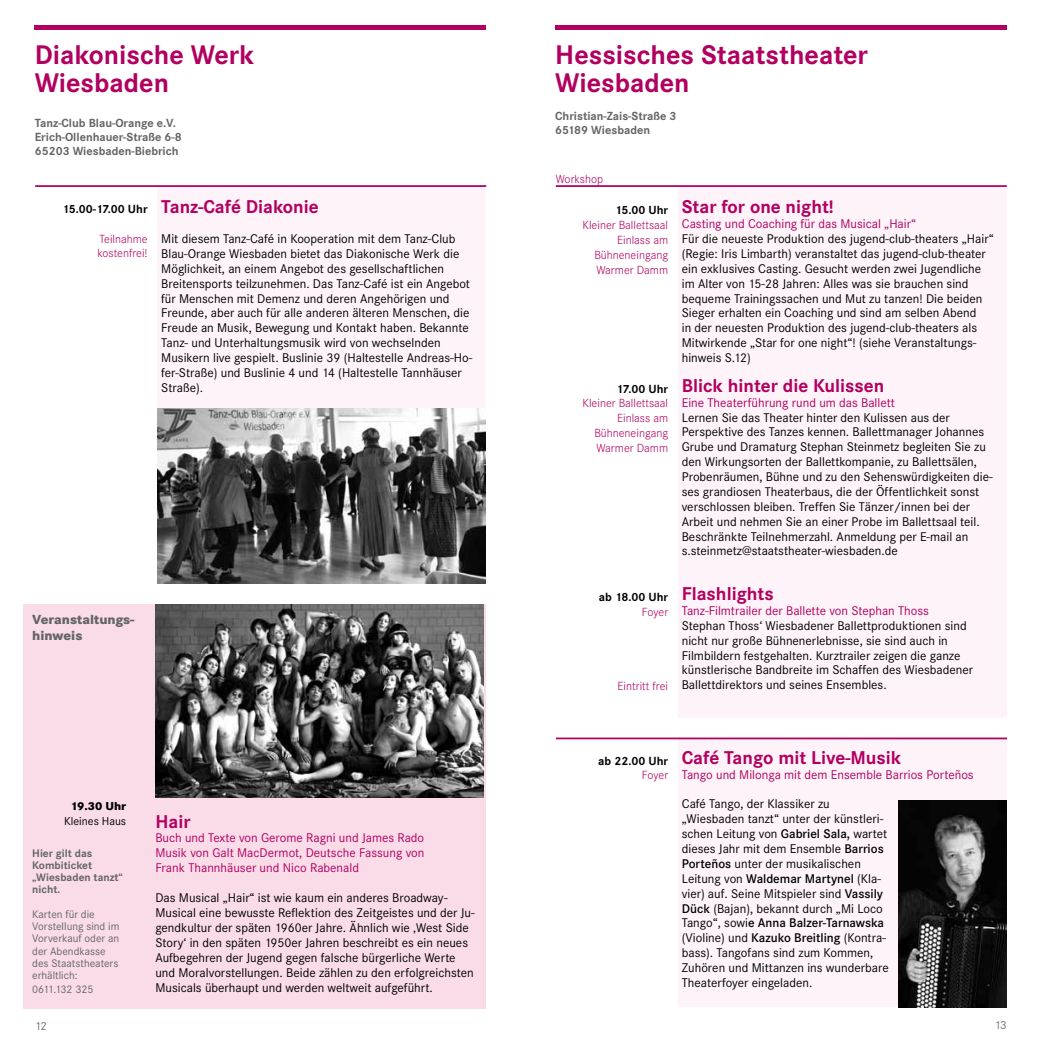
<style>
.page{position:relative;width:1042px;height:1042px;background:#fff}
.page>*{position:absolute;margin:0;border:0;box-sizing:border-box;transform-origin:0 0}
.t1{font:700 28px/28px "Corporate S";color:#b10060}
.t2{font:700 19.25px "Corporate S";color:#b10060}
.t3{font:800 13.65px/15.8px "Corporate S";color:#646567}
.t4{font:13.12px/14.9px "Corporate S";color:#000}
.t5{font:13.12px/14.9px "Corporate S";color:#b10060;text-align:justify}
.t6{font:300 12.25px/14.9px "Corporate S";color:#b10060;text-align:right}
.t7{font:700 12.25px/14px "Corporate S";color:#646567}
.t8{font:700 12.25px "Corporate S";color:#000}
.t9{font:12.25px "Corporate S";color:#707172}
.t10{font:11.9px "Corporate S";color:#000}
.t11{font:800 11.9px "Corporate S";color:#000}
.t12{font:11.38px/12.2px "Corporate S";color:#646567}
.t13{font:700 11.38px/12.2px "Corporate S";color:#646567}
.s1{font-weight:600}
</style>
<div class="page">
<div style="left:678px;top:737px;width:328px;height:270px;background:#fdf3f8"></div>
<div style="left:23px;top:604px;width:463px;height:404px;background:#fadce9"></div>
<img style="left:158px;top:407px;width:328px;height:176px">
<div style="left:158px;top:186px;width:328px;height:221px;background:#fdf3f8"></div>
<hr style="left:35px;top:185px;width:451px;height:2px;background:#b10060">
<div style="left:35px;top:25px;width:451px;height:5px;background:#b10060"></div>
<div style="left:678px;top:186px;width:328px;height:531px;background:#fdf3f8"></div>
<hr style="left:556px;top:185px;width:451px;height:2px;background:#b10060">
<div style="left:555px;top:25px;width:451px;height:5px;background:#b10060"></div>
<hr style="left:556px;top:737px;width:451px;height:2px;background:#b10060">
<img style="left:155px;top:604px;width:328px;height:194px">
<img style="left:898px;top:800px;width:108px;height:207px">
<h1 class="t1" style="left:35px;top:41px;width:221px">Diakonische Werk<br>Wiesbaden</h1>
<p class="t7" style="left:35px;top:116px;width:148px">Tanz-Club Blau-Orange e.V.<br>Erich-Ollenhauer-Straße 6-8<br>65203 Wiesbaden-Biebrich</p>
<p class="t8" style="left:63px;top:202px;width:86px">15.00-17.00 Uhr</p>
<p class="t6" style="left:97px;top:231px;width:52px;text-align:left">Teilnahme kostenfrei!</p>
<h2 class="t2" style="left:161px;top:196px;width:159px">Tanz-Café Diakonie</h2>
<p class="t4" style="left:161px;top:231px;width:312px">Mit diesem Tanz-Café in Kooperation mit dem Tanz-Club Blau-Orange Wiesbaden bietet das Diakonische Werk die Möglichkeit, an einem Angebot des gesellschaftlichen Breitensports teilzunehmen. Das Tanz-Café ist ein Angebot für Menschen mit Demenz und deren Angehörigen und Freunde, aber auch für alle anderen älteren Menschen, die Freude an Musik, Bewegung und Kontakt haben. Bekannte Tanz- und Unterhaltungsmusik wird von wechselnden Musikern live gespielt. Buslinie 39 (Haltestelle Andreas-Ho&shy;fer-Straße) und Buslinie 4 und 14 (Haltestelle Tannhäuser Straße).</p>
<p class="t3" style="left:32px;top:612px;width:104px">Veranstaltungs&shy;hinweis</p>
<p class="t11" style="left:71px;top:798px;width:57px">19.30 Uhr</p>
<p class="t10" style="left:64px;top:814px;width:63px">Kleines Haus</p>
<p class="t13" style="left:32px;top:847px;width:92px">Hier gilt das<br>Kombiticket „Wiesbaden tanzt“ nicht.</p>
<p class="t12" style="left:32px;top:908px;width:89px">Karten für die<br>Vorstellung sind im<br>Vorverkauf oder an der Abendkasse des Staatstheaters erhältlich:</p>
<p class="t12" style="left:32px;top:983px;width:63px">0611.132 325</p>
<h2 class="t2" style="left:155px;top:810px;width:37px">Hair</h2>
<p class="t5" style="left:155px;top:831px;width:271px">Buch und Texte von Gerome Ragni und James Rado Musik von Galt MacDermot, Deutsche Fassung von Frank Thannhäuser und Nico Rabenald</p>
<p class="t4" style="left:155px;top:890px;width:321px">Das Musical „Hair“ ist wie kaum ein anderes Broadway-Musical eine bewusste Reflektion des Zeitgeistes und der Ju&shy;gendkultur der späten 1960er Jahre. Ähnlich wie ‚West Side Story‘ in den späten 1950er Jahren beschreibt es ein neues Aufbegehren der Jugend gegen falsche bürgerliche Werte und Moralvorstellungen. Beide zählen zu den erfolgreichsten Musicals überhaupt und werden weltweit aufgeführt.</p>
<h1 class="t1" style="left:555px;top:41px;width:314px">Hessisches Staatstheater<br>Wiesbaden</h1>
<p class="t7" style="left:555px;top:109px;width:123px">Christian-Zais-Straße 3<br>65189 Wiesbaden</p>
<p class="t6" style="left:556px;top:171px;width:49px">Workshop</p>
<p class="t8" style="left:615px;top:203px;width:55px">15.00 Uhr</p>
<p class="t6" style="left:582px;top:217px;width:87px">Kleiner Ballettsaal<br>Einlass am<br>Bühneneingang<br>Warmer Damm</p>
<p class="t8" style="left:617px;top:381px;width:53px">17.00 Uhr</p>
<p class="t6" style="left:582px;top:396px;width:87px">Kleiner Ballettsaal<br>Einlass am<br>Bühneneingang<br>Warmer Damm</p>
<p class="t8" style="left:599px;top:590px;width:71px">ab 18.00 Uhr</p>
<p class="t6" style="left:642px;top:604px;width:28px">Foyer</p>
<p class="t6" style="left:617px;top:679px;width:52px">Eintritt frei</p>
<h2 class="t2" style="left:682px;top:196px;width:153px">Star for one night!</h2>
<p class="t5" style="left:682px;top:216px;width:236px">Casting und Coaching für das Musical „Hair“</p>
<p class="t4" style="left:682px;top:231px;width:313px">Für die neueste Produktion des jugend-club-theaters „Hair“ (Regie: Iris Limbarth) veranstaltet das jugend-club-theater ein exklusives Casting. Gesucht werden zwei Jugendliche im Alter von 15-28 Jahren: Alles was sie brauchen sind bequeme Trainingssachen und Mut zu tanzen! Die beiden Sieger erhalten ein Coaching und sind am selben Abend<br>in der neuesten Produktion des jugend-club-theaters als Mitwirkende „Star for one night“! (siehe Veranstaltungs&shy;hinweis S.12)</p>
<h2 class="t2" style="left:682px;top:374px;width:204px">Blick hinter die Kulissen</h2>
<p class="t5" style="left:682px;top:395px;width:215px">Eine Theaterführung rund um das Ballett</p>
<p class="t4" style="left:682px;top:410px;width:312px">Lernen Sie das Theater hinter den Kulissen aus der Perspektive des Tanzes kennen. Ballettmanager Johannes Grube und Dramaturg Stephan Steinmetz begleiten Sie zu den Wirkungsorten der Ballettkompanie, zu Ballettsälen, Probenräumen, Bühne und zu den Sehenswürdigkeiten die&shy;ses grandiosen Theaterbaus, die der Öffentlichkeit sonst verschlossen bleiben. Treffen Sie Tänzer/innen bei der Arbeit und nehmen Sie an einer Probe im Ballettsaal teil.<br>Beschränkte Teilnehmerzahl. Anmeldung per E-mail an s.steinmetz@staatstheater-wiesbaden.de</p>
<h2 class="t2" style="left:682px;top:583px;width:94px">Flashlights</h2>
<p class="t5" style="left:682px;top:603px;width:249px">Tanz-Filmtrailer der Ballette von Stephan Thoss</p>
<p class="t4" style="left:682px;top:618px;width:293px">Stephan Thoss‘ Wiesbadener Ballettproduktionen sind nicht nur große Bühnenerlebnisse, sie sind auch in Filmbildern festgehalten. Kurztrailer zeigen die ganze künstlerische Bandbreite im Schaffen des Wiesbadener Ballettdirektors und seines Ensembles.</p>
<p class="t8" style="left:598px;top:753px;width:71px">ab 22.00 Uhr</p>
<p class="t6" style="left:642px;top:768px;width:28px">Foyer</p>
<h2 class="t2" style="left:682px;top:746px;width:221px">Café Tango mit Live-Musik</h2>
<p class="t5" style="left:682px;top:767px;width:293px">Tango und Milonga mit dem Ensemble Barrios Porteños</p>
<p class="t4" style="left:682px;top:797px;width:208px">Café Tango, der Klassiker zu „Wiesbaden tanzt“ unter der künstleri&shy;schen Leitung von <span class="s1">Gabriel Sala,</span> wartet dieses Jahr mit dem Ensemble <span class="s1">Barrios Porteños</span> unter der musikalischen Leitung von <span class="s1">Waldemar Martynel</span> (Kla&shy;vier) auf. Seine Mitspieler sind <span class="s1">Vassily Dück</span> (Bajan), bekannt durch „Mi Loco Tango“, sowi<span class="s1">e Anna Balzer-Tarnawska </span>(Violine) und <span class="s1">Kazuko Breitling</span> (Kontra&shy;bass). Tangofans sind zum Kommen, Zuhören und Mittanzen ins wunderbare Theaterfoyer eingeladen.</p>
<p class="t9" style="left:35px;top:1018px;width:14px">12</p>
<p class="t9" style="left:994px;top:1018px;width:14px">13</p>
</div>
